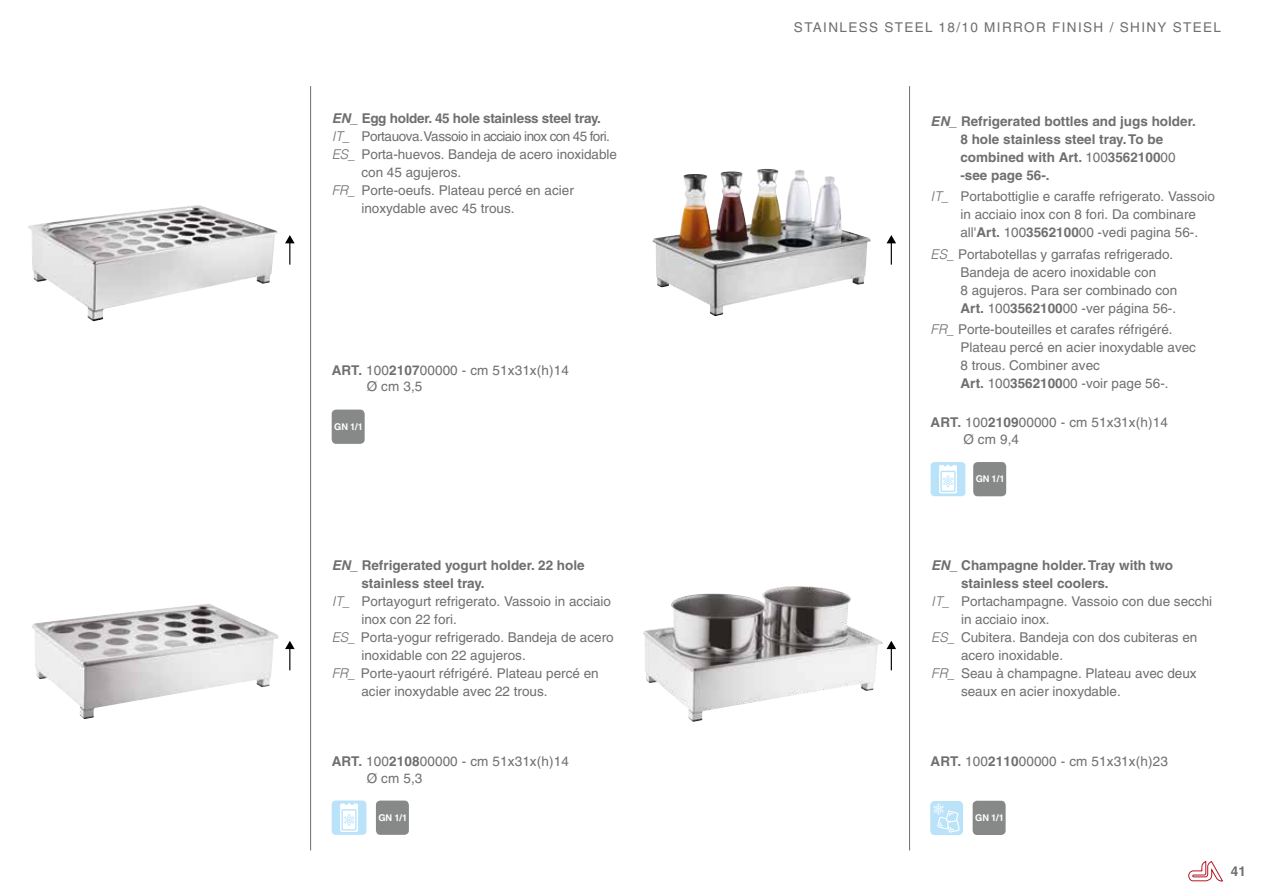
<style>
.page{position:relative;width:1263px;height:893px;background:#fff}
.page>*{position:absolute;margin:0;border:0;box-sizing:border-box;transform-origin:0 0}
.t1{font:13.5px/18px "Helvetica";color:#706f6f}
.t2{font:700 13.5px/18px "Helvetica";color:#706f6f}
.t3{font:13.5px "Helvetica";letter-spacing:-.045em;color:#706f6f}
.t4{font:13.5px "Helvetica";letter-spacing:.1em;color:#706f6f}
.t5{font:700 13.5px "Helvetica";letter-spacing:-.02em;color:#706f6f}
.t6{font:700 9.3px "Helvetica";color:#fff}
.s1{font-style:italic}
.s2{font-weight:300;font-style:italic}
.s3{font-weight:700}
.s4{font-weight:400}
</style>
<div class="page">
<svg style="left:1188px;top:861px;width:35px;height:21px"></svg>
<img style="left:32px;top:604px;width:246px;height:115px">
<hr style="left:909px;top:86px;width:1px;height:764px;background:#706f6f">
<hr style="left:310px;top:86px;width:1px;height:764px;background:#706f6f">
<img style="left:643px;top:586px;width:240px;height:136px">
<img style="left:28px;top:205px;width:250px;height:116px">
<div style="left:930px;top:801px;width:33px;height:34px;background:#bae3fa;border-radius:4px"></div>
<svg style="left:933px;top:803px;width:27px;height:30px"></svg>
<img style="left:652px;top:170px;width:107px;height:146px">
<div style="left:931px;top:462px;width:34px;height:34px;background:#bae3fa;border-radius:4px"></div>
<svg style="left:939px;top:465px;width:18px;height:28px"></svg>
<div style="left:332px;top:800px;width:34px;height:35px;background:#bae3fa;border-radius:4px"></div>
<svg style="left:340px;top:803px;width:18px;height:29px"></svg>
<div style="left:332px;top:410px;width:33px;height:34px;background:#878989;border-radius:4px"></div>
<div style="left:973px;top:462px;width:33px;height:34px;background:#878989;border-radius:4px"></div>
<div style="left:376px;top:800px;width:33px;height:35px;background:#878989;border-radius:4px"></div>
<div style="left:973px;top:801px;width:33px;height:34px;background:#878989;border-radius:4px"></div>
<svg style="left:285px;top:235px;width:10px;height:30px"></svg>
<svg style="left:886px;top:235px;width:10px;height:30px"></svg>
<svg style="left:285px;top:641px;width:10px;height:29px"></svg>
<svg style="left:886px;top:641px;width:10px;height:29px"></svg>
<p class="t4" style="left:794px;top:19px;width:428px">STAINLESS STEEL 18/10 MIRROR FINISH / SHINY STEEL</p>
<p class="t5" style="left:332px;top:110px;width:271px"><span class="s1">EN_</span> Egg holder. 45 hole stainless steel tray.</p>
<p class="t3" style="left:332px;top:128px;width:280px"><span class="s2">IT_</span> Portauova. Vassoio in acciaio inox con 45 fori.</p>
<p class="t1" style="left:332px;top:145px;width:287px"><span class="s2">ES_</span> Porta-huevos. Bandeja de acero inoxidable</p>
<p class="t1" style="left:361px;top:163px;width:101px">con 45 agujeros.</p>
<p class="t1" style="left:332px;top:181px;width:244px"><span class="s2">FR_</span> Porte-oeufs. Plateau percé en acier</p>
<p class="t1" style="left:361px;top:199px;width:155px">inoxydable avec 45 trous.</p>
<p class="t1" style="left:367px;top:362px;width:204px;line-height:16.5px;text-indent:-35px"><span class="s3">ART.</span> 100<span class="s3">2107</span>00000 - cm 51x31x(h)14<br>Ø cm 3,5</p>
<p class="t6" style="left:334px;top:421px;width:30px">GN 1/1</p>
<p class="t2" style="left:960px;top:112px;width:237px;text-indent:-30px"><span class="s1">EN_</span> Refrigerated bottles and jugs holder.<br>8 hole stainless steel tray. To be combined with Art. <span class="s4">100</span>3562100<span class="s4">00 </span>-see page 56-.</p>
<p class="t1" style="left:960px;top:187px;width:256px;text-indent:-30px"><span class="s2">IT_</span> Portabottiglie e caraffe refrigerato. Vassoio in acciaio inox con 8 fori. Da combinare all'<span class="s3">Art.</span> 100<span class="s3">3562100</span>00 -vedi pagina 56-.</p>
<p class="t1" style="left:960px;top:245px;width:218px;text-indent:-30px"><span class="s2">ES_</span> Portabotellas y garrafas refrigerado.<br>Bandeja de acero inoxidable con<br>8 agujeros. Para ser combinado con <span class="s3">Art.</span> 100<span class="s3">3562100</span>00 -ver página 56-.</p>
<p class="t1" style="left:960px;top:321px;width:237px;text-indent:-30px"><span class="s2">FR_</span> Porte-bouteilles et carafes réfrigéré.<br>Plateau percé en acier inoxydable avec 8 trous. Combiner avec<br><span class="s3">Art.</span> 100<span class="s3">3562100</span>00 -voir page 56-.</p>
<p class="t1" style="left:963px;top:414px;width:206px;line-height:16.5px;text-indent:-33px"><span class="s3">ART.</span> 100<span class="s3">2109</span>00000 - cm 51x31x(h)14<br>Ø cm 9,4</p>
<p class="t6" style="left:976px;top:473px;width:30px">GN 1/1</p>
<p class="t2" style="left:332px;top:556px;width:255px"><span class="s1">EN_</span> Refrigerated yogurt holder. 22 hole</p>
<p class="t2" style="left:361px;top:574px;width:125px">stainless steel tray.</p>
<p class="t1" style="left:332px;top:592px;width:281px"><span class="s2">IT_</span> Portayogurt refrigerato. Vassoio in acciaio</p>
<p class="t1" style="left:361px;top:610px;width:97px">inox con 22 fori.</p>
<p class="t1" style="left:332px;top:628px;width:284px"><span class="s2">ES_</span> Porta-yogur refrigerado. Bandeja de acero</p>
<p class="t1" style="left:361px;top:646px;width:166px">inoxidable con 22 agujeros.</p>
<p class="t1" style="left:332px;top:664px;width:269px"><span class="s2">FR_</span> Porte-yaourt réfrigéré. Plateau percé en</p>
<p class="t1" style="left:361px;top:682px;width:188px">acier inoxydable avec 22 trous.</p>
<p class="t2" style="left:931px;top:556px;width:243px"><span class="s1">EN_</span> Champagne holder. Tray with two</p>
<p class="t2" style="left:961px;top:574px;width:149px">stainless steel coolers.</p>
<p class="t1" style="left:931px;top:592px;width:282px"><span class="s2">IT_</span> Portachampagne. Vassoio con due secchi</p>
<p class="t1" style="left:961px;top:610px;width:90px">in acciaio inox.</p>
<p class="t1" style="left:931px;top:628px;width:268px"><span class="s2">ES_</span> Cubitera. Bandeja con dos cubiteras en</p>
<p class="t1" style="left:961px;top:646px;width:104px">acero inoxidable.</p>
<p class="t1" style="left:931px;top:664px;width:267px"><span class="s2">FR_</span> Seau à champagne. Plateau avec deux</p>
<p class="t1" style="left:961px;top:682px;width:161px">seaux en acier inoxydable.</p>
<p class="t1" style="left:367px;top:753px;width:204px;line-height:16.5px;text-indent:-35px"><span class="s3">ART.</span> 100<span class="s3">2108</span>00000 - cm 51x31x(h)14<br>Ø cm 5,3</p>
<p class="t1" style="left:931px;top:752px;width:239px"><span class="s3">ART.</span> 100<span class="s3">2110</span>00000 - cm 51x31x(h)23</p>
<p class="t6" style="left:378px;top:812px;width:30px">GN 1/1</p>
<p class="t6" style="left:975px;top:812px;width:30px">GN 1/1</p>
<p class="t2" style="left:1231px;top:862px;width:17px">41</p>
</div>
